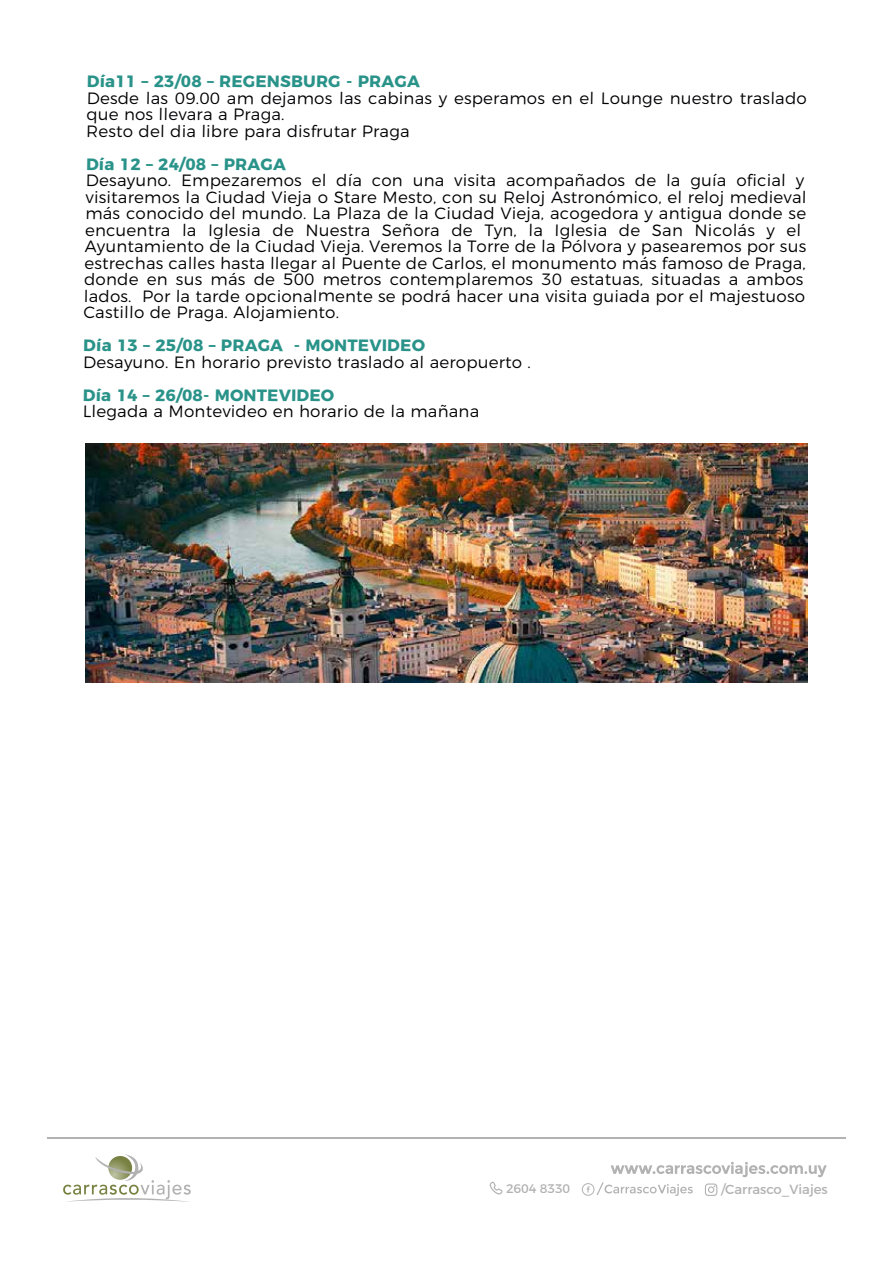
<style>
.page{position:relative;width:893px;height:1263px;background:#fff}
.page>*{position:absolute;margin:0;border:0;box-sizing:border-box;transform-origin:0 0}
.t1{font:300 16.5px/16.5px "Montserrat";color:#010103}
.t2{font:700 16.5px "Montserrat";color:#2a9389}
.t3{font:13.2px "Montserrat";color:#b2b2b2}
.t4{font:12.45px "Montserrat";letter-spacing:-.01em;color:#b2b2b2}
</style>
<div class="page">
<svg style="left:63px;top:1154px;width:128px;height:48px"></svg>
<hr style="left:47px;top:1137px;width:799px;height:1px;background:#b2b2b2">
<svg style="left:489px;top:1182px;width:13px;height:12px"></svg>
<svg style="left:582px;top:1162px;width:245px;height:34px"></svg>
<img style="left:86px;top:444px;width:721px;height:239px">
<p class="t2" style="left:87px;top:65px;width:334px;rotate:1deg">Día11 – 23/08 – REGENSBURG - PRAGA</p>
<p class="t1" style="left:87px;top:80px;width:721px;line-height:21.1px;rotate:1deg">Desde las 09.00 am dejamos las cabinas y esperamos en el Lounge nuestro traslado que nos llevara a Praga.</p>
<p class="t1" style="left:87px;top:118px;width:325px;rotate:1deg">Resto del dia libre para disfrutar Praga</p>
<p class="t2" style="left:86px;top:149px;width:201px;rotate:1deg">Día 12 – 24/08 – PRAGA</p>
<p class="t1" style="left:86px;top:164px;width:723px;rotate:1deg">Desayuno. Empezaremos el día con una visita acompañados de la guía oficial y visitaremos la Ciudad Vieja o Stare Mesto, con su Reloj Astronómico, el reloj medieval más conocido del mundo. La Plaza de la Ciudad Vieja, acogedora y antigua donde se encuentra la Iglesia de Nuestra Señora de Tyn, la Iglesia de San Nicolás y el Ayuntamiento de la Ciudad Vieja. Veremos la Torre de la Pólvora y pasearemos por sus estrechas calles hasta llegar al Puente de Carlos, el monumento más famoso de Praga, donde en sus más de 500 metros contemplaremos 30 estatuas, situadas a ambos lados. Por la tarde opcionalmente se podrá hacer una visita guiada por el majestuoso</p>
<p class="t1" style="left:84px;top:300px;width:257px;rotate:1deg">Castillo de Praga. Alojamiento.</p>
<p class="t2" style="left:84px;top:329px;width:343px;rotate:1deg">Día 13 – 25/08 – PRAGA - MONTEVIDEO</p>
<p class="t1" style="left:83px;top:348px;width:449px;rotate:1deg">Desayuno. En horario previsto traslado al aeropuerto .</p>
<p class="t2" style="left:83px;top:379px;width:253px;rotate:1deg">Día 14 – 26/08- MONTEVIDEO</p>
<p class="t1" style="left:83px;top:398px;width:398px;rotate:1deg">Llegada a Montevideo en horario de la mañana</p>
<p class="t4" style="left:506px;top:1179px;width:66px">2604 8330</p>
<p class="t3" style="left:721px;top:1178px;width:108px">/Carrasco_Viajes</p>
</div>
